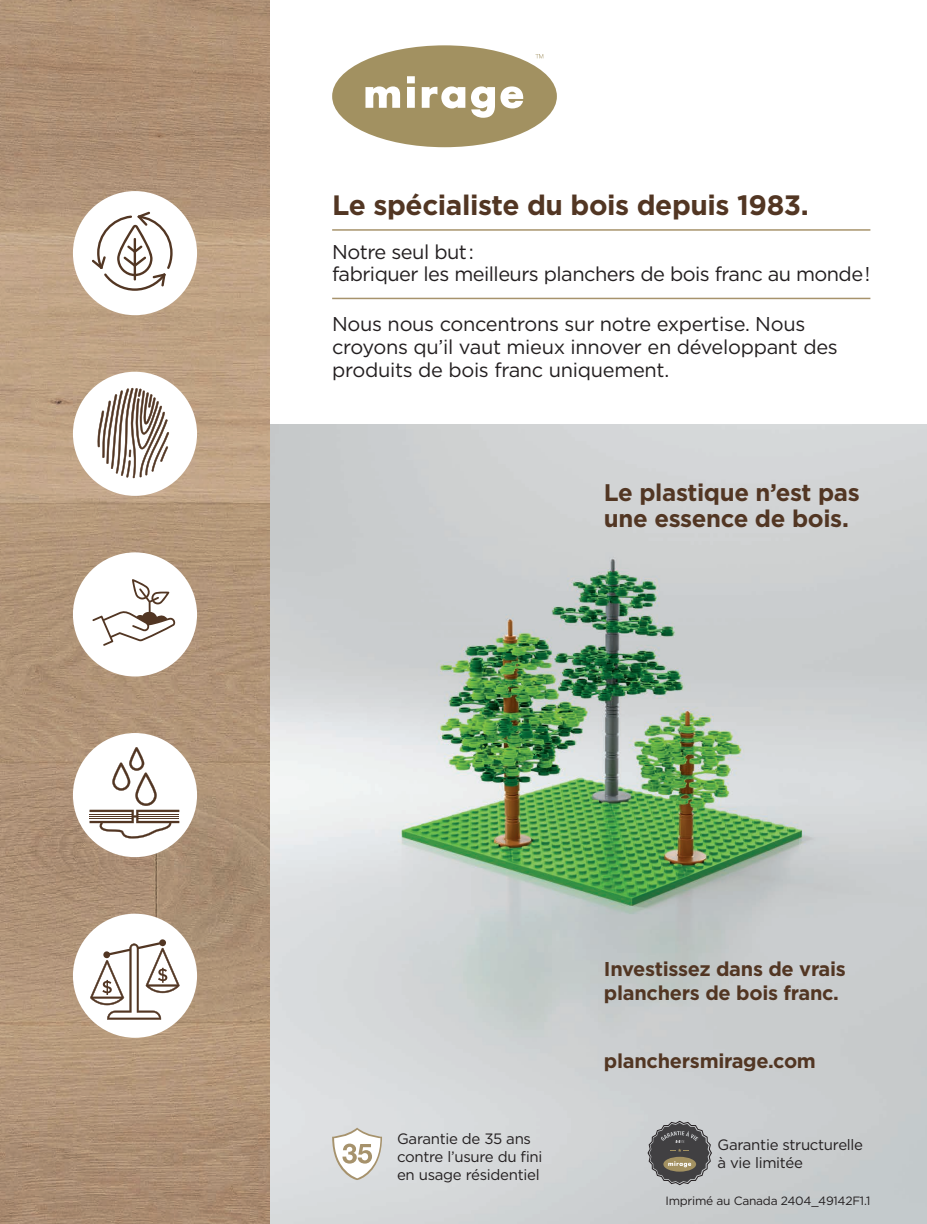
<style>
.page{position:relative;width:927px;height:1224px;background:#fff}
.page>*{position:absolute;margin:0;border:0;box-sizing:border-box;transform-origin:0 0}
.t1{font:700 28px "Gotham";letter-spacing:-.015em;color:#523623}
.t2{font:700 24px/26px "Gotham";letter-spacing:-.015em;color:#523623}
.t3{font:20px/23px "Gotham";letter-spacing:-.015em;color:#231f20}
.t4{font:700 20px/24px "Gotham";letter-spacing:-.015em;color:#523623}
.t5{font:15px/18px "Gotham";letter-spacing:-.02em;color:#231f20}
.t6{font:12px "Gotham";letter-spacing:-.02em;color:#231f20}
</style>
<div class="page">
<img style="left:0;top:0;width:270px;height:1224px">
<div style="left:73px;top:191px;width:124px;height:124px;background:#fff;border-radius:50%"></div>
<svg style="left:92px;top:212px;width:81px;height:79px"></svg>
<div style="left:73px;top:552px;width:124px;height:125px;background:#fff;border-radius:50%"></div>
<svg style="left:92px;top:579px;width:84px;height:67px"></svg>
<div style="left:73px;top:914px;width:124px;height:124px;background:#fff;border-radius:50%"></div>
<svg style="left:90px;top:939px;width:90px;height:81px"></svg>
<div style="left:73px;top:733px;width:124px;height:124px;background:#fff;border-radius:50%"></div>
<svg style="left:90px;top:747px;width:89px;height:92px"></svg>
<hr style="left:138px;top:814px;width:41px;height:1px;background:#523623">
<hr style="left:138px;top:816px;width:41px;height:1px;background:#523623">
<hr style="left:138px;top:818px;width:41px;height:1px;background:#523623">
<hr style="left:90px;top:818px;width:42px;height:1px;background:#523623">
<hr style="left:90px;top:816px;width:42px;height:1px;background:#523623">
<hr style="left:90px;top:814px;width:42px;height:1px;background:#523623">
<div style="left:73px;top:372px;width:124px;height:124px;background:#fff;border-radius:50%"></div>
<svg style="left:98px;top:388px;width:71px;height:90px"></svg>
<img style="left:270px;top:424px;width:657px;height:800px">
<hr style="left:332px;top:229px;width:538px;height:2px;background:#a7936c">
<hr style="left:332px;top:298px;width:538px;height:1px;background:#a7936c">
<svg style="left:332px;top:1128px;width:50px;height:52px"></svg>
<svg style="left:648px;top:1121px;width:64px;height:64px;background:#757471"></svg>
<div style="left:332px;top:45px;width:225px;height:102px;background:#a29161;border-radius:50%"></div>
<svg style="left:365px;top:86px;width:35px;height:22px"></svg>
<svg style="left:422px;top:86px;width:43px;height:22px"></svg>
<svg style="left:471px;top:86px;width:52px;height:32px"></svg>
<svg style="left:407px;top:76px;width:8px;height:32px"></svg>
<svg style="left:535px;top:54px;width:8px;height:4px"></svg>
<p class="t1" style="left:332px;top:186px;width:478px">Le spécialiste du bois depuis 1983.</p>
<p class="t3" style="left:332px;top:240px;width:540px;line-height:22px">Notre seul but :<br>fabriquer les meilleurs planchers de bois franc au monde !</p>
<p class="t3" style="left:332px;top:312px;width:507px">Nous nous concentrons sur notre expertise. Nous croyons qu’il vaut mieux innover en développant des produits de bois franc uniquement.</p>
<p class="t2" style="left:604px;top:480px;width:257px">Le plastique n’est pas une essence de bois.</p>
<p class="t4" style="left:604px;top:957px;width:243px">Investissez dans de vrais planchers de bois franc.</p>
<p class="t4" style="left:604px;top:1049px;width:213px">planchersmirage.com</p>
<p class="t5" style="left:397px;top:1129px;width:147px">Garantie de 35 ans contre l’usure du fini en usage résidentiel</p>
<p class="t5" style="left:718px;top:1136px;width:147px">Garantie structurelle à vie limitée</p>
<p class="t6" style="left:666px;top:1193px;width:206px">Imprimé au Canada 2404_49142F1.1</p>
</div>
